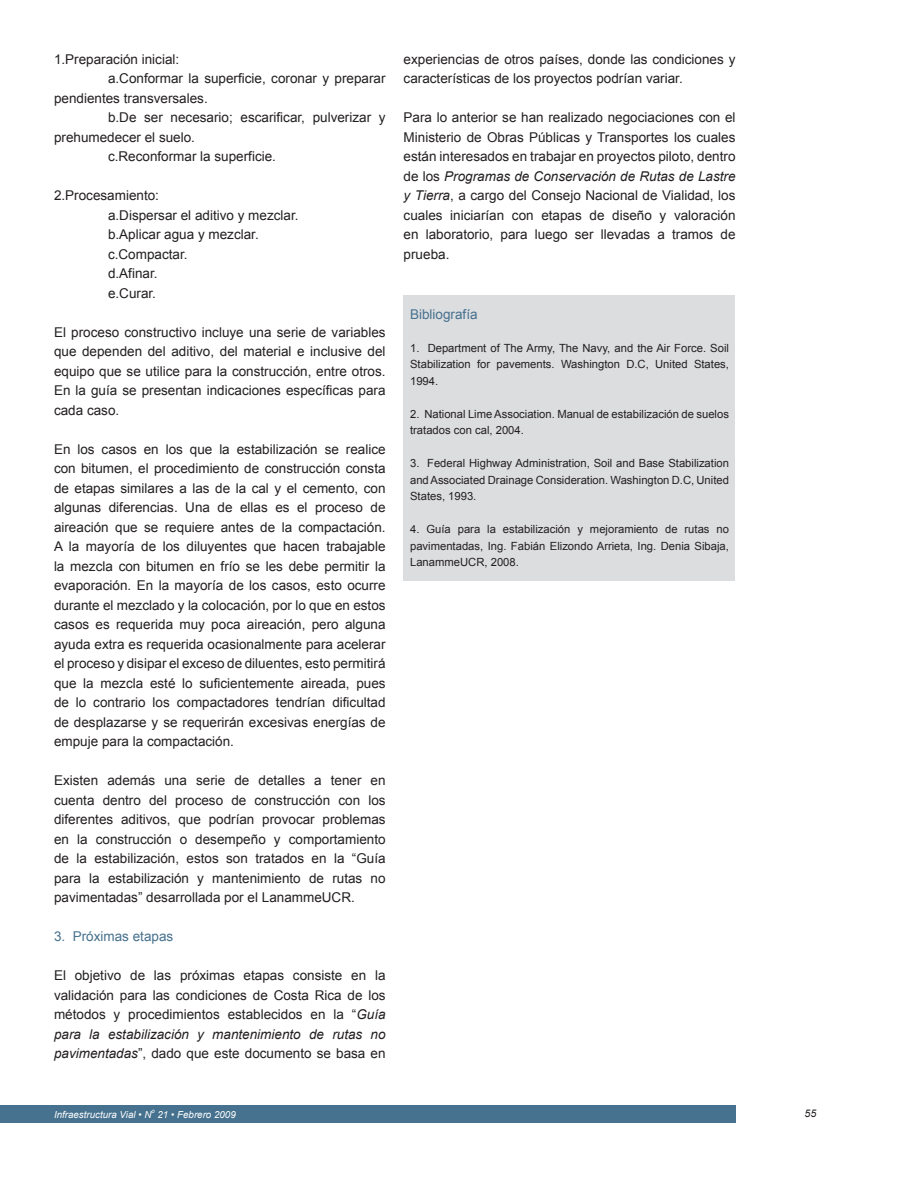
<style>
.page{position:relative;width:918px;height:1188px;background:#fff}
.page>*{position:absolute;margin:0;border:0;box-sizing:border-box;transform-origin:0 0}
.texto{font:13.5px/19.5px "Arial";color:#231f20;text-align:justify}
.subtitulo_1{font:13.5px "Arial";color:#46718f}
.bibliografia{font:11.25px/16.5px "Arial";color:#231f20;text-align:justify}
.t1{font:italic 10.5px "Arial";color:#231f20}
.t2{font:italic 9.75px "Arial";color:#fff}
.t3{font:italic 6px "Arial";color:#fff}
.s1{font-style:italic}
</style>
<div class="page">
<div style="left:0;top:1105px;width:736px;height:18px;background:#46718f"></div>
<div style="left:404px;top:296px;width:331px;height:285px;background:#dcdddf"></div>
<p class="texto" style="left:54px;top:49px;width:127px">1.Preparación inicial:</p>
<p class="texto" style="left:54px;top:69px;width:333px;text-indent:54px">a.Conformar la superficie, coronar y preparar pendientes transversales.</p>
<p class="texto" style="left:54px;top:108px;width:333px;text-indent:54px">b.De ser necesario; escarificar, pulverizar y prehumedecer el suelo.</p>
<p class="texto" style="left:108px;top:147px;width:170px">c.Reconformar la superficie.</p>
<p class="texto" style="left:54px;top:186px;width:107px">2.Procesamiento:</p>
<p class="texto" style="left:108px;top:205px;width:192px">a.Dispersar el aditivo y mezclar.</p>
<p class="texto" style="left:108px;top:225px;width:152px">b.Aplicar agua y mezclar.</p>
<p class="texto" style="left:108px;top:244px;width:81px">c.Compactar.</p>
<p class="texto" style="left:108px;top:264px;width:51px">d.Afinar.</p>
<p class="texto" style="left:108px;top:283px;width:50px">e.Curar.</p>
<p class="texto" style="left:54px;top:322px;width:333px">El proceso constructivo incluye una serie de variables que dependen del aditivo, del material e inclusive del equipo que se utilice para la construcción, entre otros.<br>En la guía se presentan indicaciones específicas para cada caso.</p>
<p class="texto" style="left:54px;top:439px;width:333px">En los casos en los que la estabilización se realice con bitumen, el procedimiento de construcción consta de etapas similares a las de la cal y el cemento, con algunas diferencias. Una de ellas es el proceso de aireación que se requiere antes de la compactación.<br>A la mayoría de los diluyentes que hacen trabajable la mezcla con bitumen en frío se les debe permitir la evaporación. En la mayoría de los casos, esto ocurre durante el mezclado y la colocación, por lo que en estos casos es requerida muy poca aireación, pero alguna ayuda extra es requerida ocasionalmente para acelerar el proceso y disipar el exceso de diluentes, esto permitirá que la mezcla esté lo suficientemente aireada, pues de lo contrario los compactadores tendrían dificultad de desplazarse y se requerirán excesivas energías de empuje para la compactación.</p>
<p class="texto" style="left:54px;top:771px;width:333px">Existen además una serie de detalles a tener en cuenta dentro del proceso de construcción con los diferentes aditivos, que podrían provocar problemas en la construcción o desempeño y comportamiento de la estabilización, estos son tratados en la “Guía para la estabilización y mantenimiento de rutas no pavimentadas” desarrollada por el LanammeUCR.</p>
<p class="subtitulo_1" style="left:54px;top:928px;width:121px">3. Próximas etapas</p>
<p class="texto" style="left:54px;top:966px;width:333px">El objetivo de las próximas etapas consiste en la validación para las condiciones de Costa Rica de los métodos y procedimientos establecidos en la “<span class="s1">Guía para la estabilización y mantenimiento de rutas no pavimentadas</span>”, dado que este documento se basa en</p>
<p class="texto" style="left:404px;top:49px;width:333px">experiencias de otros países, donde las condiciones y características de los proyectos podrían variar.</p>
<p class="texto" style="left:404px;top:108px;width:333px">Para lo anterior se han realizado negociaciones con el Ministerio de Obras Públicas y Transportes los cuales están interesados en trabajar en proyectos piloto, dentro de los <span class="s1">Programas de Conservación de Rutas de Lastre y Tierra</span>, a cargo del Consejo Nacional de Vialidad, los cuales iniciarían con etapas de diseño y valoración en laboratorio, para luego ser llevadas a tramos de prueba.</p>
<p class="subtitulo_1" style="left:410px;top:305px;width:69px">Bibliografía</p>
<p class="bibliografia" style="left:410px;top:340px;width:320px">1. Department of The Army, The Navy, and the Air Force. Soil Stabilization for pavements. Washington D.C, United States, 1994.</p>
<p class="bibliografia" style="left:410px;top:406px;width:320px">2. National Lime Association. Manual de estabilización de suelos tratados con cal, 2004.</p>
<p class="bibliografia" style="left:410px;top:455px;width:320px">3. Federal Highway Administration, Soil and Base Stabilization and Associated Drainage Consideration. Washington D.C, United States, 1993.</p>
<p class="bibliografia" style="left:410px;top:521px;width:320px">4. Guía para la estabilización y mejoramiento de rutas no pavimentadas, Ing. Fabián Elizondo Arrieta, Ing. Denia Sibaja, LanammeUCR, 2008.</p>
<p class="t2" style="left:54px;top:1108px;width:99px">Infraestructura Vial • N</p>
<p class="t3" style="left:152px;top:1107px;width:5px">o</p>
<p class="t2" style="left:158px;top:1108px;width:80px">21 • Febrero 2009</p>
<p class="t1" style="left:805px;top:1107px;width:13px">55</p>
</div>
